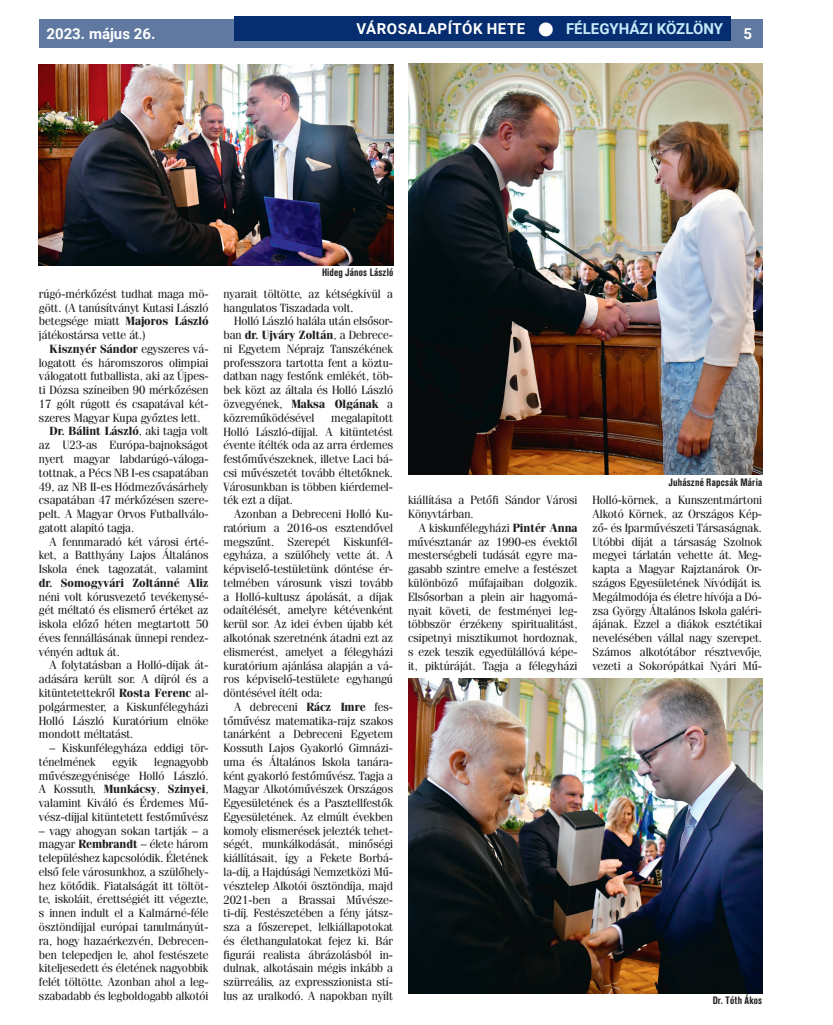
<style>
.page{position:relative;width:833px;height:1025px;background:#fff}
.page>*{position:absolute;margin:0;border:0;box-sizing:border-box;transform-origin:0 0}
.t1{font:700 15px "Roboto";color:#fff}
.t2{font:11.88px/13.8px "Fenice PFL";color:#231f20;text-align:justify}
.t3{font:700 11.88px "Fenice PFL";color:#231f20}
.t4{font:700 10.62px "Akzidenz Grotesk Cn PFL";color:#231f20}
.s1{color:#c6eafa}
.s2{font-weight:700}
.s3{font-weight:400}
</style>
<div class="page">
<div style="left:39px;top:19px;width:723px;height:29px;background:#6079a0"></div>
<div style="left:234px;top:16px;width:496px;height:25px;background:#052d6f"></div>
<img style="left:408px;top:64px;width:354px;height:410px">
<img style="left:408px;top:678px;width:354px;height:315px">
<img style="left:39px;top:64px;width:354px;height:201px">
<p class="t1" style="left:356px;top:19px;width:368px">VÁROSALAPÍTÓK HETE ● <span class="s1">FÉLEGYHÁZI KÖZLÖNY</span></p>
<p class="t1" style="left:46px;top:23px;width:110px">2023. május 26.</p>
<p class="t1" style="left:743px;top:23px;width:10px">5</p>
<p class="t2" style="left:39px;top:286px;width:171px">rúgó-mérkőzést tudhat maga mö&shy;gött. (A tanúsítványt Kutasi László betegsége miatt <span class="s2">Majoros László </span>játékostársa vette át.)</p>
<p class="t3" style="left:50px;top:341px;width:160px">Kisznyér Sándor <span class="s3">egyszeres vá-</span></p>
<p class="t2" style="left:39px;top:355px;width:171px">logatott és háromszoros olimpiai</p>
<p class="t2" style="left:39px;top:369px;width:171px">válogatott futballista, aki az Újpes-</p>
<p class="t2" style="left:39px;top:383px;width:171px">ti Dózsa színeiben 90 mérkőzésen</p>
<p class="t2" style="left:39px;top:396px;width:171px">17 gólt rúgott és csapatával két-</p>
<p class="t2" style="left:39px;top:410px;width:163px">szeres Magyar Kupa győztes lett.</p>
<p class="t3" style="left:50px;top:424px;width:160px">Dr. Bálint László<span class="s3">, aki tagja volt</span></p>
<p class="t2" style="left:39px;top:438px;width:171px">az U23-as Európa-bajnokságot</p>
<p class="t2" style="left:39px;top:451px;width:171px">nyert magyar labdarúgó-váloga-</p>
<p class="t2" style="left:39px;top:465px;width:171px">tottnak, a Pécs NB I-es csapatában</p>
<p class="t2" style="left:39px;top:479px;width:171px">49, az NB II-es Hódmezővásárhely</p>
<p class="t2" style="left:39px;top:493px;width:171px">csapatában 47 mérkőzésen szere-</p>
<p class="t2" style="left:39px;top:506px;width:171px">pelt. A Magyar Orvos Futballválo-</p>
<p class="t2" style="left:39px;top:520px;width:97px">gatott alapító tagja.</p>
<p class="t2" style="left:50px;top:534px;width:160px">A fennmaradó két városi érté-</p>
<p class="t2" style="left:39px;top:548px;width:171px">ket, a Batthyány Lajos Általános</p>
<p class="t2" style="left:39px;top:561px;width:171px">Iskola ének tagozatát, valamint</p>
<p class="t3" style="left:39px;top:575px;width:171px">dr. Somogyvári Zoltánné Aliz</p>
<p class="t2" style="left:39px;top:589px;width:171px">néni volt kórusvezető tevékenysé&shy;gét méltató és elismerő értéket az iskola előző héten megtartott 50 éves fennállásának ünnepi rendez&shy;vényén adtuk át.</p>
<p class="t2" style="left:39px;top:658px;width:171px;text-indent:11px">A folytatásban a Holló-díjak át&shy;adására került sor. A díjról és a kitüntetettekről <span class="s2">Rosta Ferenc</span> al&shy;polgármester, a Kiskunfélegyházi Holló László Kuratórium elnöke mondott méltatást.</p>
<p class="t2" style="left:39px;top:740px;width:171px;text-indent:11px">– Kiskunfélegyháza eddigi tör&shy;ténelmének</p>
<p class="t2" style="left:39px;top:754px;width:171px;text-indent:115px">legnagyobb művészegyénisége Holló László.<br>A Kossuth, <span class="s2">Munkácsy</span>, <span class="s2">Szinyei</span>, valamint Kiváló és Érdemes Mű&shy;vész-díjjal kitüntetett festőművész</p>
<p class="t2" style="left:39px;top:823px;width:171px">– vagy ahogyan sokan tartják – a magyar <span class="s2">Rembrandt</span> – élete három településhez kapcsolódik. Életének első fele városunkhoz, a szülőhely&shy;hez kötődik. Fiatalságát itt töltöt&shy;te, iskoláit, érettségiét itt végezte, s innen indult el a Kalmárné-féle ösztöndíjjal európai tanulmányút&shy;ra, hogy hazaérkezvén, Debrecen&shy;ben telepedjen le, ahol festészete kiteljesedett és életének nagyobbik felét töltötte. Azonban ahol a leg&shy;szabadabb és legboldogabb alkotói</p>
<p class="t2" style="left:112px;top:754px;width:27px">egyik</p>
<p class="t4" style="left:322px;top:266px;width:73px">Hideg János László</p>
<p class="t2" style="left:223px;top:286px;width:171px">nyarait töltötte, az kétségkívül a hangulatos Tiszadada volt.</p>
<p class="t2" style="left:223px;top:314px;width:171px;text-indent:11px">Holló László halála után elsősor&shy;ban <span class="s2">dr. Ujváry Zoltán</span>, a Debrece&shy;ni Egyetem Néprajz Tanszékének professzora tartotta fent a köztu&shy;datban nagy festőnk emlékét, töb&shy;bek közt az általa és Holló László özvegyének, <span class="s2">Maksa Olgának</span> a közreműködésével</p>
<p class="t2" style="left:223px;top:410px;width:171px;text-indent:108px">megalapított Holló László-díjjal. A kitüntetést évente ítélték oda az arra érdemes festőművészeknek, illetve Laci bá&shy;csi művészetét tovább éltetőknek.<br>Városunkban is többen kiérdemel&shy;ték ezt a díjat.</p>
<p class="t2" style="left:223px;top:506px;width:171px;text-indent:11px">Azonban a Debreceni Holló Ku&shy;ratórium a 2016-os esztendővel megszűnt. Szerepét Kiskunfél&shy;egyháza, a szülőhely vette át. A képviselő-testületünk döntése ér&shy;telmében városunk viszi tovább a Holló-kultusz ápolását, a díjak odaítélését, amelyre kétévenként kerül sor. Az idei évben újabb két alkotónak szeretnénk átadni ezt az elismerést, amelyet a félegyházi kuratórium ajánlása alapján a vá&shy;ros képviselő-testülete egyhangú döntésével ítélt oda:</p>
<p class="t2" style="left:223px;top:699px;width:171px;text-indent:11px">A debreceni <span class="s2">Rácz Imre</span> fes&shy;tőművész matematika-rajz szakos tanárként a Debreceni Egyetem Kossuth Lajos Gyakorló Gimnázi&shy;uma és Általános Iskola tanára&shy;ként gyakorló festőművész. Tagja a Magyar Alkotóművészek Országos Egyesületének és a Pasztellfestők Egyesületének. Az elmúlt években komoly elismerések jelezték tehet&shy;ségét, munkálkodását, minőségi kiállításait, így a Fekete Borbá&shy;la-díj, a Hajdúsági Nemzetközi Mű&shy;vésztelep Alkotói ösztöndíja, majd 2021-ben a Brassai Művésze&shy;ti-díj. Festészetében a fény játs - sza a főszerepet, lelkiállapotokat és élethangulatokat fejez ki. Bár figurái realista ábrázolásból in&shy;dulnak, alkotásain mégis inkább a szürreális, az expresszionista stí&shy;lus az uralkodó. A napokban nyílt</p>
<p class="t2" style="left:408px;top:493px;width:171px">kiállítása a Petőfi Sándor Városi<br>Könyvtárban.</p>
<p class="t2" style="left:408px;top:520px;width:171px;text-indent:11px">A kiskunfélegyházi <span class="s2">Pintér Anna </span>művésztanár az 1990-es évektől mesterségbeli tudását egyre ma&shy;gasabb szintre emelve a festészet különböző műfajaiban dolgozik.<br>Elsősorban a plein air hagyomá&shy;nyait követi, de festményei leg&shy;többször érzékeny spiritualitást, csipetnyi misztikumot hordoznak, s ezek teszik egyedülállóvá képe&shy;it, piktúráját. Tagja a félegyházi</p>
<p class="t4" style="left:669px;top:475px;width:95px">Juhászné Rapcsák Mária</p>
<p class="t2" style="left:592px;top:493px;width:171px">Holló-körnek, a Kunszentmártoni Alkotó Körnek, az Országos Kép&shy;ző- és Iparművészeti Társaságnak.<br>Utóbbi díját a társaság Szolnok megyei tárlatán vehette át. Meg&shy;kapta a Magyar Rajztanárok Or&shy;szágos Egyesületének Nívódíját is.<br>Megálmodója és életre hívója a Dó&shy;zsa György Általános Iskola galéri&shy;ájának. Ezzel a diákok esztétikai nevelésében vállal nagy szerepet.<br>Számos alkotótábor résztvevője, vezeti a Sokorópátkai Nyári Mű-</p>
<p class="t4" style="left:712px;top:994px;width:51px">Dr. Tóth Ákos</p>
</div>
